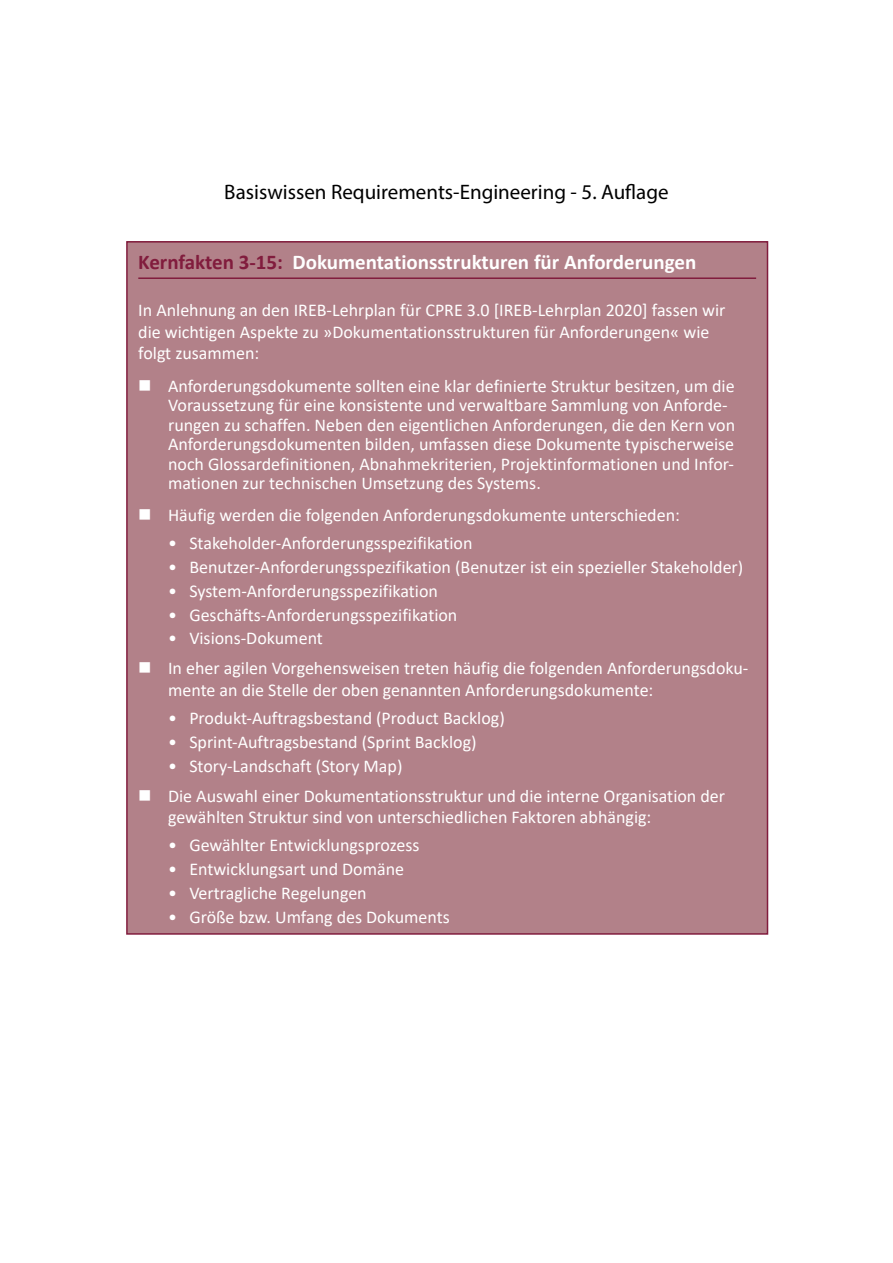
<style>
.page{position:relative;width:893px;height:1263px;background:#fff}
.page>*{position:absolute;margin:0;border:0;box-sizing:border-box;transform-origin:0 0}
.t1{font:700 21px "Calibri";color:#fff}
.t2{font:21px "Myriad Pro";color:#000}
.t3{font:18px/19.5px "Calibri";color:#fff}
.s1{color:#811c3d}
</style>
<div class="page">
<div style="left:127px;top:242px;width:640px;height:692px;background:#b28189"></div>
<hr style="left:138px;top:277px;width:618px;height:2px;background:#811c3d">
<p class="t2" style="left:224px;top:179px;width:446px">Basiswissen Requirements-Engineering - 5. Auflage</p>
<p class="t1" style="left:138px;top:247px;width:559px"><span class="s1">Kernfakten 3-15:</span> Dokumentationsstrukturen für Anforderungen</p>
<p class="t3" style="left:138px;top:299px;width:589px;line-height:21.6px">In Anlehnung an den IREB-Lehrplan für CPRE 3.0 [IREB-Lehrplan 2020] fassen wir die wichtigen Aspekte zu »Dokumentationsstrukturen für Anforderungen« wie folgt zusammen:</p>
<p class="t3" style="left:168px;top:375px;width:569px">Anforderungsdokumente sollten eine klar definierte Struktur besitzen, um die Voraussetzung für eine konsistente und verwaltbare Sammlung von Anforde&shy;rungen zu schaffen. Neben den eigentlichen Anforderungen, die den Kern von Anforderungsdokumenten bilden, umfassen diese Dokumente typischerweise noch Glossardefinitionen, Abnahmekriterien, Projektinformationen und Infor&shy;mationen zur technischen Umsetzung des Systems.</p>
<p class="t3" style="left:168px;top:505px;width:513px">Häufig werden die folgenden Anforderungsdokumente unterschieden:</p>
<p class="t3" style="left:168px;top:533px;width:306px">• Stakeholder-Anforderungsspezifikation</p>
<p class="t3" style="left:168px;top:557px;width:577px">• Benutzer-Anforderungsspezifikation (Benutzer ist ein spezieller Stakeholder)</p>
<p class="t3" style="left:168px;top:581px;width:271px">• System-Anforderungsspezifikation</p>
<p class="t3" style="left:168px;top:604px;width:291px">• Geschäfts-Anforderungsspezifikation</p>
<p class="t3" style="left:168px;top:623px;width:582px;line-height:30.2px">• Visions-Dokument<br>In eher agilen Vorgehensweisen treten häufig die folgenden Anforderungsdoku-</p>
<p class="t3" style="left:168px;top:680px;width:487px">mente an die Stelle der oben genannten Anforderungsdokumente:</p>
<p class="t3" style="left:168px;top:708px;width:338px">• Produkt-Auftragsbestand (Product Backlog)</p>
<p class="t3" style="left:168px;top:732px;width:310px">• Sprint-Auftragsbestand (Sprint Backlog)</p>
<p class="t3" style="left:168px;top:750px;width:559px;line-height:30.2px">• Story-Landschaft (Story Map)<br>Die Auswahl einer Dokumentationsstruktur und die interne Organisation der</p>
<p class="t3" style="left:168px;top:807px;width:485px">gewählten Struktur sind von unterschiedlichen Faktoren abhängig:</p>
<p class="t3" style="left:168px;top:835px;width:253px">• Gewählter Entwicklungsprozess</p>
<p class="t3" style="left:168px;top:859px;width:238px">• Entwicklungsart und Domäne</p>
<p class="t3" style="left:168px;top:883px;width:200px">• Vertragliche Regelungen</p>
<p class="t3" style="left:168px;top:906px;width:283px">• Größe bzw. Umfang des Dokuments</p>
</div>
